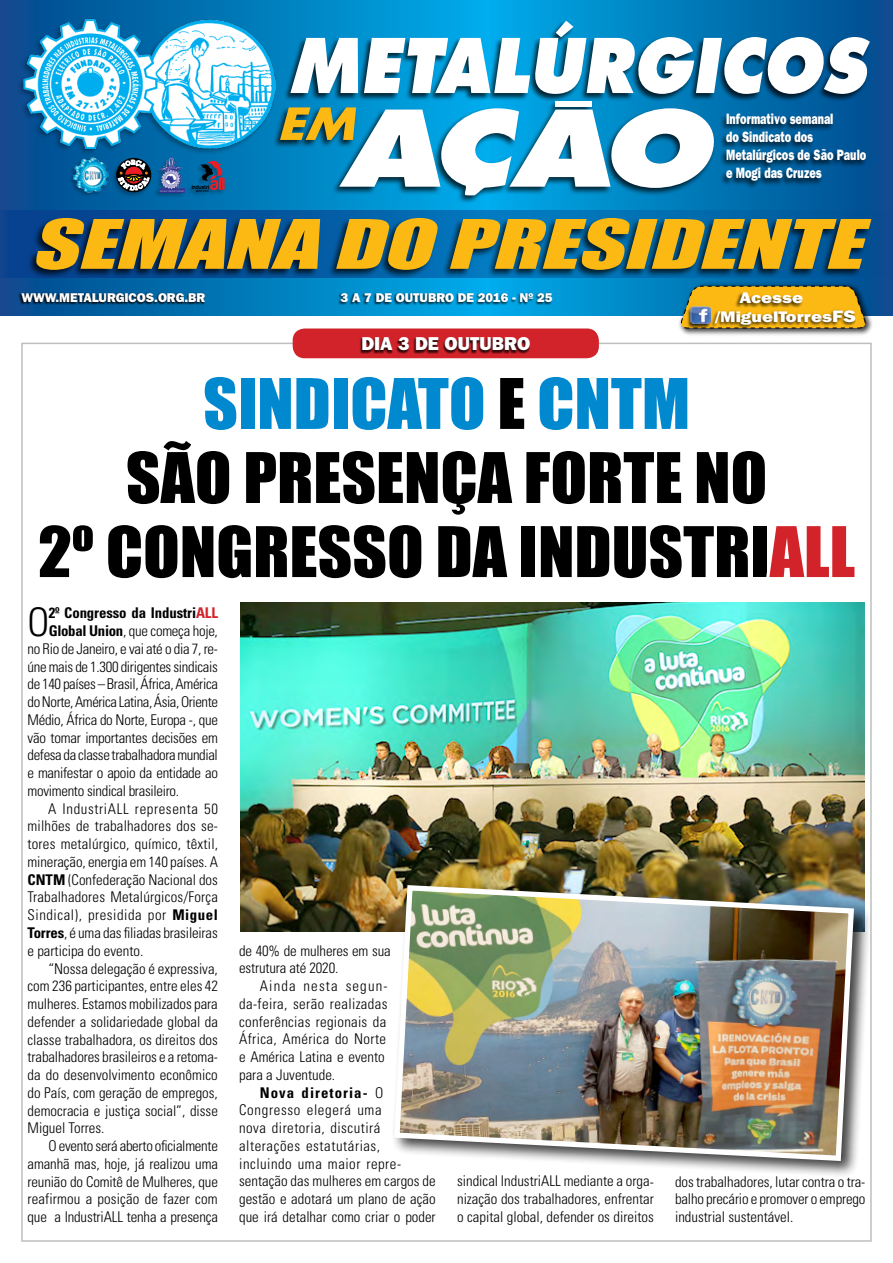
<style>
.page{position:relative;width:893px;height:1263px;background:#fff}
.page>*{position:absolute;margin:0;border:0;box-sizing:border-box;transform-origin:0 0}
.t1{font:italic 800 73.2px "Futura";color:#fff;scale:.91 1}
.t2{font:64.35px/74.1px "Impact";color:#000;text-align:center;scale:1.04 1}
.t3{font:italic 63px "Impact";color:#fdb913;scale:1.42 1}
.t4{font:italic 700 43.2px "Futura";color:#fdb913;scale:1.17 1}
.t5{font:300 condensed 39.3px "Univers";color:#000}
.t6{font:800 18.75px "Franklin Gothic";color:#fff}
.t7{font:800 15.3px/19.2px "Franklin Gothic IT Cby BT";color:#fff;scale:1.17 1}
.t8{font:800 15px/18px "Franklin Gothic";color:#fff;scale:.72 1}
.t9{font:300 condensed 14.85px/17.7px "Univers";color:#000;text-align:justify}
.t10{font:300 condensed 14.85px "Univers";letter-spacing:-.02em;color:#000}
.t11{font:300 condensed 14.85px/17.7px "Univers";letter-spacing:.03em;color:#000}
.t12{font:300 condensed 14.85px/17.7px "Univers";letter-spacing:.02em;color:#000}
.t13{font:300 condensed 14.85px "Univers";letter-spacing:.04em;color:#000}
.t14{font:300 condensed 14.85px "Univers";letter-spacing:-.03em;color:#000}
.t15{font:300 condensed 14.85px "Univers";letter-spacing:-.025em;color:#000}
.t16{font:700 condensed 14.85px "Univers";letter-spacing:-.005em;color:#000}
.t17{font:800 12.75px "Franklin Gothic";color:#fff}
.s1{font-size:16.5px}
.s2{color:#0089cf}
.s3{color:#d2232a}
.s4{font-weight:700}
</style>
<div class="page">
<svg style="left:0;top:0;width:893px;height:316px;background:#0370b1"></svg>
<div style="left:16px;top:18px;width:260px;height:137px;background:#000;opacity:.3"></div>
<img style="left:23px;top:17px;width:252px;height:134px">
<div style="left:111px;top:157px;width:41px;height:41px;background:#000;opacity:.3"></div>
<svg style="left:116px;top:158px;width:35px;height:34px"></svg>
<svg style="left:118px;top:160px;width:32px;height:31px"></svg>
<div style="left:67px;top:157px;width:42px;height:41px;background:#000;opacity:.3"></div>
<img style="left:73px;top:158px;width:35px;height:34px">
<div style="left:186px;top:160px;width:40px;height:38px;background:#000;opacity:.3"></div>
<svg style="left:192px;top:158px;width:33px;height:34px"></svg>
<div style="left:154px;top:157px;width:31px;height:41px;background:#000;opacity:.3"></div>
<img style="left:159px;top:158px;width:25px;height:34px">
<div style="left:283px;top:20px;width:588px;height:82px;background:#000;opacity:.75"></div>
<div style="left:547px;top:100px;width:46px;height:15px;background:#000;opacity:.75"></div>
<div style="left:556px;top:101px;width:36px;height:6px;background:#fff"></div>
<div style="left:331px;top:107px;width:384px;height:97px;background:#000;opacity:.75"></div>
<svg style="left:339px;top:108px;width:379px;height:88px"></svg>
<div style="left:272px;top:106px;width:86px;height:42px;background:#000;opacity:.75"></div>
<div style="left:719px;top:112px;width:148px;height:76px;background:#000;opacity:.75"></div>
<svg style="left:0;top:210px;width:893px;height:68px;background:#06559d"></svg>
<div style="left:27px;top:216px;width:846px;height:63px;background:#000;opacity:.75"></div>
<svg style="left:18px;top:292px;width:15px;height:13px"></svg>
<div style="left:677px;top:282px;width:197px;height:54px;background:#000;opacity:.75"></div>
<img style="left:240px;top:602px;width:625px;height:329px">
<svg style="left:33px;top:285px;width:834px;height:74px"></svg>
<div style="left:390px;top:881px;width:481px;height:297px;background:#000;opacity:.75"></div>
<img style="left:391px;top:882px;width:466px;height:282px">
<h1 class="t1" style="left:288px;top:21px;width:636px">METALÚRGICOS</h1>
<h3 class="t4" style="left:277px;top:94px;width:72px">EM</h3>
<p class="t8" style="left:726px;top:109px;width:196px">Informativo semanal<br>do Sindicato dos<br>Metalúrgicos de São Paulo e Mogi das Cruzes</p>
<h3 class="t3" style="left:31px;top:195px;width:604px">SEMANADO PRESIDENTE</h3>
<p class="t17" style="left:21px;top:290px;width:185px">WWW.METALURGICOS.ORG.BR</p>
<p class="t6" style="left:361px;top:333px;width:170px">DIA 3 DE OUTUBRO</p>
<p class="t17" style="left:341px;top:290px;width:213px">3 A 7 DE OUTUBRO DE 2016 - Nº 25</p>
<p class="t7" style="left:715px;top:287px;width:122px;text-indent:25px">Acesse /MiguelTorres<span class="s1">FS</span></p>
<h2 class="t2" style="left:38px;top:365px;width:787px"><span class="s2">SINDICATO</span> E <span class="s2">CNTM<br></span>SÃO PRESENÇA FORTE NO<br>2º CONGRESSO DA INDUSTRI<span class="s3">ALL</span></h2>
<h3 class="t5" style="left:28px;top:599px;width:23px">O</h3>
<p class="t16" style="left:49px;top:604px;width:171px">2º Congresso da Industri<span class="s3">ALL</span></p>
<p class="t10" style="left:49px;top:622px;width:171px"><span class="s4">Global Union</span>, que começa hoje,</p>
<p class="t10" style="left:28px;top:640px;width:192px">no Rio de Janeiro, e vai até o dia 7, re-</p>
<p class="t10" style="left:28px;top:658px;width:192px">úne mais de 1.300 dirigentes sindicais</p>
<p class="t10" style="left:28px;top:675px;width:192px">de 140 países – Brasil, África, América</p>
<p class="t14" style="left:28px;top:693px;width:192px">do Norte, América Latina, Ásia, Oriente</p>
<p class="t10" style="left:28px;top:711px;width:192px">Médio, África do Norte, Europa -, que</p>
<p class="t9" style="left:28px;top:728px;width:192px">vão tomar importantes decisões em</p>
<p class="t15" style="left:28px;top:746px;width:192px">defesa da classe trabalhadora mundial</p>
<p class="t10" style="left:28px;top:764px;width:192px">e manifestar o apoio da entidade ao</p>
<p class="t10" style="left:28px;top:782px;width:153px">movimento sindical brasileiro.</p>
<p class="t13" style="left:48px;top:799px;width:171px">A IndustriALL representa 50</p>
<p class="t9" style="left:28px;top:817px;width:192px">milhões de trabalhadores dos se-</p>
<p class="t9" style="left:28px;top:835px;width:192px">tores metalúrgico, químico, têxtil,</p>
<p class="t9" style="left:28px;top:853px;width:192px">mineração, energia em 140 países. A</p>
<p class="t9" style="left:28px;top:870px;width:192px"><span class="s4">CNTM</span> (Confederação Nacional dos</p>
<p class="t9" style="left:28px;top:888px;width:192px">Trabalhadores Metalúrgicos/Força</p>
<p class="t13" style="left:28px;top:906px;width:192px">Sindical), presidida por <span class="s4">Miguel</span></p>
<p class="t9" style="left:28px;top:924px;width:192px"><span class="s4">Torres</span>, é uma das filiadas brasileiras</p>
<p class="t9" style="left:28px;top:941px;width:117px">e participa do evento.</p>
<p class="t9" style="left:49px;top:959px;width:171px">“Nossa delegação é expressiva,</p>
<p class="t9" style="left:28px;top:977px;width:192px">com 236 participantes, entre eles 42</p>
<p class="t9" style="left:28px;top:995px;width:192px">mulheres. Estamos mobilizados para</p>
<p class="t9" style="left:28px;top:1012px;width:192px">defender a solidariedade global da</p>
<p class="t9" style="left:28px;top:1030px;width:192px">classe trabalhadora, os direitos dos</p>
<p class="t9" style="left:28px;top:1048px;width:192px">trabalhadores brasileiros e a retoma-</p>
<p class="t9" style="left:28px;top:1066px;width:192px">da do desenvolvimento econômico</p>
<p class="t9" style="left:28px;top:1083px;width:192px">do País, com geração de empregos,</p>
<p class="t9" style="left:28px;top:1101px;width:192px">democracia e justiça social”, disse</p>
<p class="t9" style="left:28px;top:1119px;width:78px">Miguel Torres.</p>
<p class="t9" style="left:49px;top:1137px;width:171px">O evento será aberto oficialmente</p>
<p class="t9" style="left:28px;top:1154px;width:192px">amanhã mas, hoje, já realizou uma</p>
<p class="t9" style="left:28px;top:1172px;width:192px">reunião do Comitê de Mulheres, que</p>
<p class="t9" style="left:28px;top:1190px;width:192px">reafirmou a posição de fazer com</p>
<p class="t9" style="left:28px;top:1208px;width:192px">que a IndustriALL tenha a presença</p>
<p class="t9" style="left:239px;top:941px;width:153px">de 40% de mulheres em sua estrutura até 2020.</p>
<p class="t12" style="left:239px;top:977px;width:150px;text-indent:21px">Ainda nesta segun&shy;da-feira, serão realizadas conferências regionais da<br>África, América do Norte e América Latina e evento para a Juventude.</p>
<p class="t11" style="left:239px;top:1083px;width:198px;text-indent:21px"><span class="s4">Nova diretoria-</span> O<br>Congresso elegerá uma<br>nova diretoria, discutirá alterações estatutárias, incluindo uma maior repre&shy;sentação das mulheres em cargos de gestão e adotará um plano de ação que irá detalhar como criar o poder</p>
<p class="t9" style="left:457px;top:1172px;width:198px">sindical IndustriALL mediante a orga&shy;nização dos trabalhadores, enfrentar o capital global, defender os direitos</p>
<p class="t9" style="left:675px;top:1172px;width:192px">dos trabalhadores, lutar contra o tra&shy;balho precário e promover o emprego industrial sustentável.</p>
</div>
